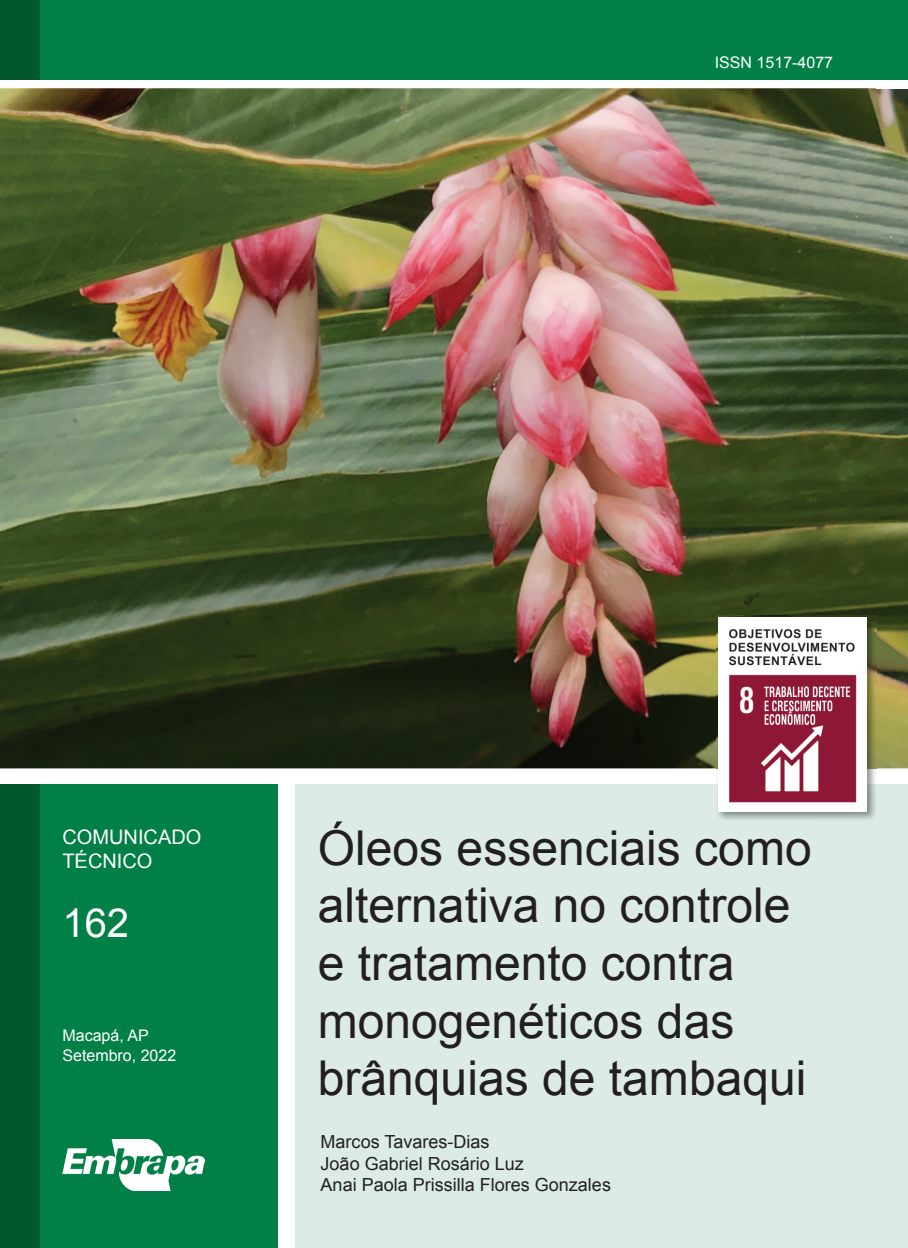
<style>
.page{position:relative;width:908px;height:1248px;background:#fff}
.page>*{position:absolute;margin:0;border:0;box-sizing:border-box;transform-origin:0 0}
.t1{font:48px/57.6px "Arial";color:#231f20}
.t2{font:40px "Arial";color:#fff}
.t3{font:20px/24px "Arial";color:#fff}
.t4{font:18px/21.6px "Arial";color:#231f20}
.t5{font:16px/19.2px "Arial";color:#fff}
</style>
<div class="page">
<img style="left:0;top:88px;width:907px;height:680px">
<div style="left:0;top:784px;width:277px;height:463px;background:#007f46"></div>
<div style="left:295px;top:784px;width:612px;height:463px;background:#dcebe3"></div>
<div style="left:0;top:784px;width:40px;height:463px;background:#00582c"></div>
<div style="left:0;top:0;width:907px;height:79px;background:#007f46"></div>
<img style="left:62px;top:1139px;width:142px;height:51px">
<div style="left:0;top:0;width:40px;height:79px;background:#00582c"></div>
<img style="left:716px;top:615px;width:160px;height:205px">
<img style="left:718px;top:617px;width:148px;height:194px">
<p class="t5" style="left:714px;top:53px;width:120px">ISSN 1517-4077</p>
<p class="t3" style="left:62px;top:825px;width:140px">COMUNICADO<br>TÉCNICO</p>
<p class="t2" style="left:62px;top:896px;width:68px">162</p>
<p class="t5" style="left:62px;top:1026px;width:115px">Macapá, AP<br>Setembro, 2022</p>
<p class="t1" style="left:317px;top:819px;width:495px">Óleos essenciais como alternativa no controle e tratamento contra monogenéticos das brânquias de tambaqui</p>
<p class="t4" style="left:320px;top:1130px;width:292px">Marcos Tavares-Dias<br>João Gabriel Rosário Luz<br>Anai Paola Prissilla Flores Gonzales</p>
</div>
